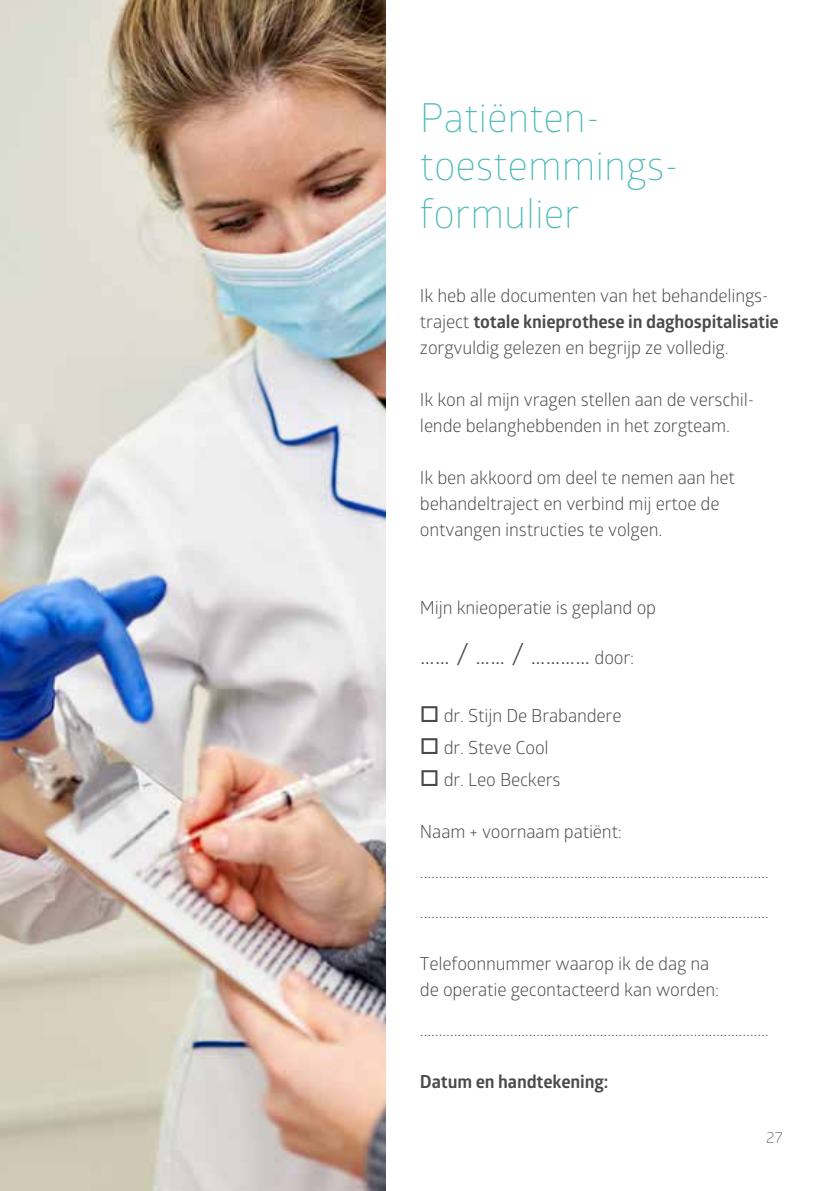
<style>
.page{position:relative;width:840px;height:1191px;background:#fff}
.page>*{position:absolute;margin:0;border:0;box-sizing:border-box;transform-origin:0 0}
.t1{font:300 40px/48px "Glober";color:#4cbbb8}
.t2{font:28px "Glober";color:#4a4a49}
.t3{font:18px/26px "Glober";letter-spacing:-.01em;color:#4a4a49}
.t4{font:700 18px "Glober";letter-spacing:-.01em;color:#4a4a49}
.t5{font:16px "Glober";color:#7c7b7b}
.s1{font-weight:700}
.s2{font-size:18px}
</style>
<div class="page">
<img style="left:0;top:0;width:386px;height:1191px">
<h1 class="t1" style="left:420px;top:92px;width:260px">Patiënten&shy;toestemmings&shy;formulier</h1>
<p class="t3" style="left:420px;top:282px;width:360px">Ik heb alle documenten van het behandelings&shy;traject <span class="s1">totale knieprothese in daghospitalisatie </span>zorgvuldig gelezen en begrijp ze volledig.</p>
<p class="t3" style="left:420px;top:386px;width:335px">Ik kon al mijn vragen stellen aan de verschil&shy;lende belanghebbenden in het zorgteam.</p>
<p class="t3" style="left:420px;top:464px;width:316px">Ik ben akkoord om deel te nemen aan het behandeltraject en verbind mij ertoe de ontvangen instructies te volgen.</p>
<p class="t3" style="left:420px;top:594px;width:237px">Mijn knieoperatie is gepland op</p>
<h2 class="t2" style="left:420px;top:635px;width:216px">…… / …… / ………… <span class="s2">door:</span></h2>
<p class="t3" style="left:420px;top:702px;width:203px">□ dr. Stijn De Brabandere</p>
<p class="t3" style="left:420px;top:734px;width:130px">□ dr. Steve Cool</p>
<p class="t3" style="left:420px;top:766px;width:142px">□ dr. Leo Beckers</p>
<p class="t3" style="left:420px;top:818px;width:203px">Naam + voornaam patiënt:</p>
<p class="t3" style="left:420px;top:858px;width:350px">.............................................................................................</p>
<p class="t3" style="left:420px;top:898px;width:350px">.............................................................................................</p>
<p class="t3" style="left:420px;top:950px;width:300px">Telefoonnummer waarop ik de dag na de operatie gecontacteerd kan worden:</p>
<p class="t3" style="left:420px;top:1016px;width:350px">.............................................................................................</p>
<p class="t4" style="left:420px;top:1069px;width:190px">Datum en handtekening:</p>
<p class="t5" style="left:765px;top:1125px;width:18px">27</p>
</div>
